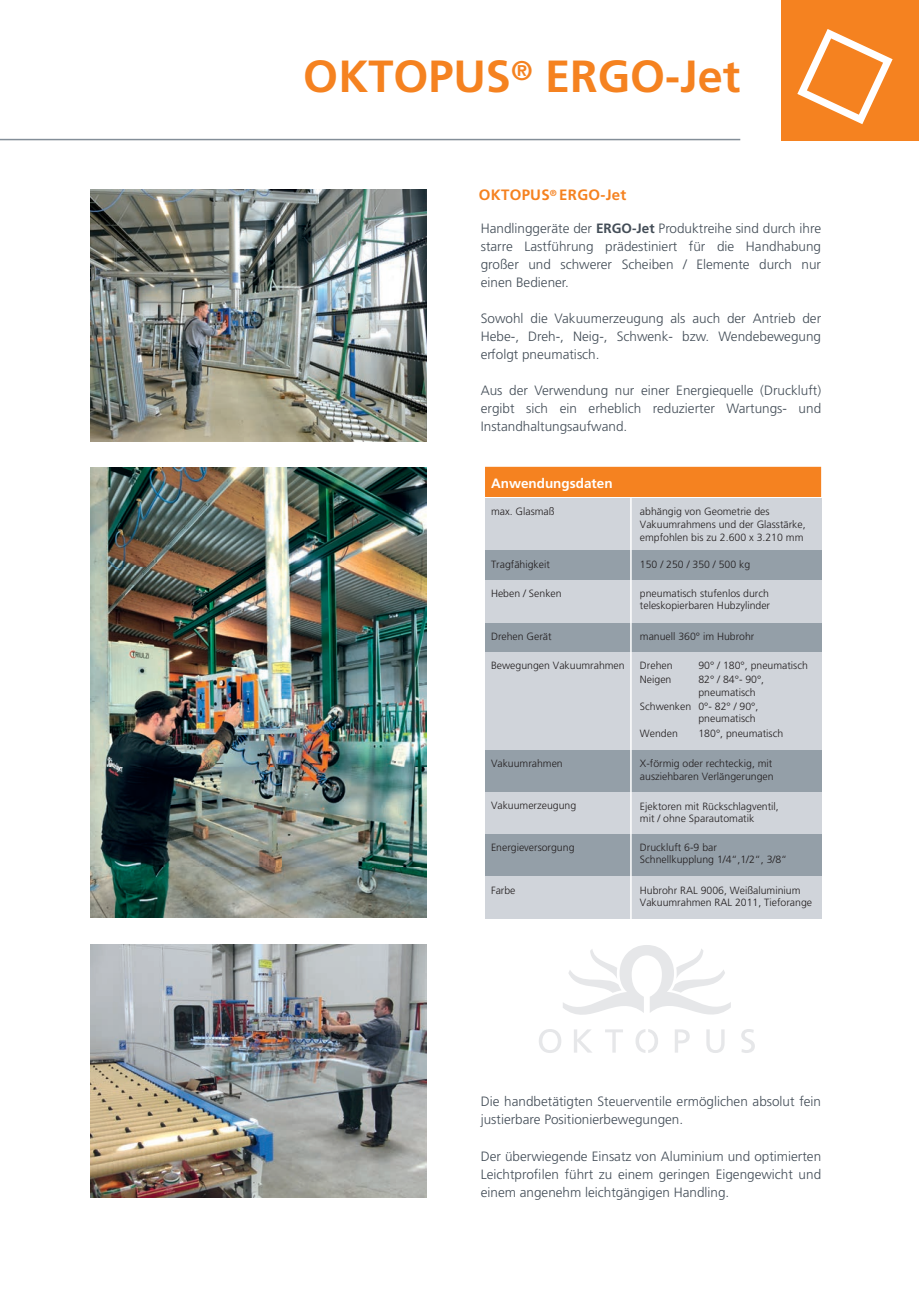
<style>
.page{position:relative;width:919px;height:1289px;background:#fff}
.page>*{position:absolute;margin:0;border:0;box-sizing:border-box;transform-origin:0 0}
.t1{font:700 45px "Frutiger LT Std";color:#f58220}
.t2{font:700 15px "Frutiger LT Std";letter-spacing:.02em;color:#f58220}
.t3{font:300 13.5px/18px "Frutiger LT Std";color:#434d57;text-align:justify}
.t4{font:700 13.5px "Frutiger LT Std";color:#fff}
.t5{font:300 10.5px/12.6px "Frutiger LT Std";color:#231f20}
.s1{font-weight:700}
</style>
<div class="page">
<img style="left:90px;top:189px;width:336px;height:252px">
<img style="left:90px;top:945px;width:336px;height:251px">
<img style="left:90px;top:468px;width:336px;height:450px">
<svg style="left:741px;top:1029px;width:13px;height:23px"></svg>
<svg style="left:539px;top:945px;width:191px;height:107px"></svg>
<div style="left:485px;top:467px;width:336px;height:30px;background:#f58220"></div>
<div style="left:485px;top:499px;width:336px;height:51px;background:#d0d4da"></div>
<div style="left:485px;top:550px;width:336px;height:30px;background:#949fa8"></div>
<div style="left:485px;top:580px;width:336px;height:42px;background:#d0d4da"></div>
<div style="left:485px;top:623px;width:336px;height:29px;background:#949fa8"></div>
<div style="left:485px;top:750px;width:336px;height:42px;background:#949fa8"></div>
<div style="left:485px;top:792px;width:336px;height:42px;background:#d0d4da"></div>
<div style="left:485px;top:834px;width:336px;height:42px;background:#949fa8"></div>
<div style="left:485px;top:652px;width:336px;height:98px;background:#d0d4da"></div>
<div style="left:485px;top:876px;width:336px;height:42px;background:#d0d4da"></div>
<hr style="left:630px;top:497px;width:1px;height:422px;background:#fff">
<hr style="left:0;top:139px;width:740px;height:1px;background:#838e98">
<div style="left:781px;top:0;width:137px;height:140px;background:#f58220"></div>
<svg style="left:797px;top:29px;width:95px;height:95px"></svg>
<h1 class="t1" style="left:303px;top:49px;width:438px">OKTOPUS<sup>®</sup> ERGO-Jet</h1>
<h2 class="t2" style="left:478px;top:186px;width:149px">OKTOPUS<sup>®</sup> ERGO-Jet</h2>
<p class="t3" style="left:480px;top:220px;width:342px">Handlinggeräte der <span class="s1">ERGO-Jet</span> Produktreihe sind durch ihre starre Lastführung prädestiniert für die Handhabung großer und schwerer Scheiben / Elemente durch nur einen Bediener.</p>
<p class="t3" style="left:480px;top:310px;width:342px">Sowohl die Vakuumerzeugung als auch der Antrieb der Hebe-, Dreh-, Neig-, Schwenk- bzw. Wendebewegung erfolgt pneumatisch.</p>
<p class="t3" style="left:480px;top:382px;width:342px">Aus der Verwendung nur einer Energiequelle (Druckluft) ergibt sich ein erheblich reduzierter Wartungs- und Instandhaltungsaufwand.</p>
<p class="t4" style="left:491px;top:475px;width:123px">Anwendungsdaten</p>
<p class="t5" style="left:491px;top:505px;width:65px">max. Glasmaß</p>
<p class="t5" style="left:640px;top:505px;width:167px">abhängig von Geometrie des<br>Vakuumrahmens und der Glasstärke, empfohlen bis zu 2.600 x 3.210 mm</p>
<p class="t5" style="left:491px;top:557px;width:60px">Tragfähigkeit</p>
<p class="t5" style="left:640px;top:557px;width:112px">150 / 250 / 350 / 500 kg</p>
<p class="t5" style="left:491px;top:587px;width:72px">Heben / Senken</p>
<p class="t5" style="left:491px;top:630px;width:62px">Drehen Gerät</p>
<p class="t5" style="left:491px;top:659px;width:135px">Bewegungen Vakuumrahmen</p>
<p class="t5" style="left:640px;top:659px;width:34px">Drehen</p>
<p class="t5" style="left:698px;top:659px;width:111px">90° / 180°, pneumatisch</p>
<p class="t5" style="left:640px;top:673px;width:33px">Neigen</p>
<p class="t5" style="left:698px;top:673px;width:67px">82° / 84°- 90°, pneumatisch</p>
<p class="t5" style="left:640px;top:700px;width:120px;text-align:right">Schwenken 0°- 82° / 90°, pneumatisch</p>
<p class="t5" style="left:640px;top:726px;width:39px">Wenden</p>
<p class="t5" style="left:698px;top:726px;width:86px">180°, pneumatisch</p>
<p class="t5" style="left:491px;top:757px;width:73px">Vakuumrahmen</p>
<p class="t5" style="left:640px;top:757px;width:135px">X-förmig oder rechteckig, mit ausziehbaren Verlängerungen</p>
<p class="t5" style="left:491px;top:799px;width:87px">Vakuumerzeugung</p>
<p class="t5" style="left:640px;top:800px;width:140px">Ejektoren mit Rückschlagventil, mit / ohne Sparautomatik</p>
<p class="t5" style="left:491px;top:840px;width:85px">Energieversorgung</p>
<p class="t5" style="left:640px;top:840px;width:149px">Druckluft 6-9 bar<br>Schnellkupplung 1/4“,1/2“, 3/8“</p>
<p class="t5" style="left:491px;top:883px;width:26px">Farbe</p>
<p class="t5" style="left:640px;top:883px;width:174px">Hubrohr RAL 9006, Weißaluminium<br>Vakuumrahmen RAL 2011, Tieforange</p>
<p class="t5" style="left:640px;top:587px;width:132px">pneumatisch stufenlos durch teleskopierbaren Hubzylinder</p>
<p class="t5" style="left:640px;top:630px;width:116px">manuell 360° im Hubrohr</p>
<p class="t3" style="left:480px;top:1092px;width:342px">Die handbetätigten Steuerventile ermöglichen absolut fein justierbare Positionierbewegungen.</p>
<p class="t3" style="left:480px;top:1146px;width:342px">Der überwiegende Einsatz von Aluminium und optimierten Leichtprofilen führt zu einem geringen Eigengewicht und einem angenehm leichtgängigen Handling.</p>
</div>
